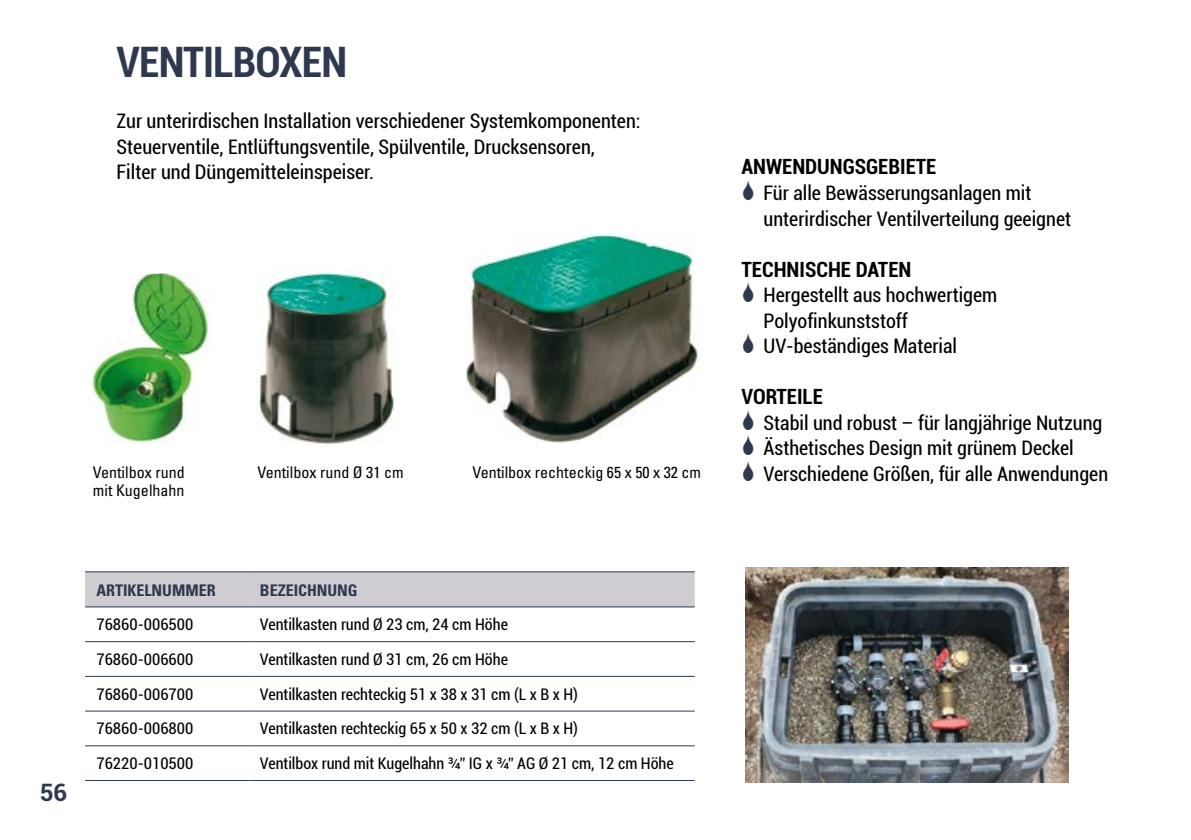
<style>
.page{position:relative;width:1191px;height:840px;background:#fff}
.page>*{position:absolute;margin:0;border:0;box-sizing:border-box;transform-origin:0 0}
.t1{font:700 condensed 42px "Roboto";letter-spacing:-.02em;color:#2e384f}
.t2{font:700 24px "Roboto";color:#2e384f}
.t3{font:700 condensed 21px "Roboto";color:#000}
.t4{font:condensed 20px/25.6px "Roboto";color:#000}
.t5{font:condensed 16px "Roboto";color:#000}
.t6{font:condensed 16px "Univers";color:#000}
.t7{font:700 condensed 16px "Univers";color:#2e384f}
</style>
<div class="page">
<img style="left:91px;top:273px;width:118px;height:171px">
<img style="left:256px;top:271px;width:138px;height:174px">
<img style="left:466px;top:234px;width:234px;height:209px">
<div style="left:85px;top:572px;width:609px;height:34px;background:#cfccd2"></div>
<hr style="left:85px;top:571px;width:163px;height:1px;background:#2e384f">
<hr style="left:248px;top:571px;width:446px;height:1px;background:#2e384f">
<hr style="left:85px;top:606px;width:163px;height:1px;background:#2e384f">
<hr style="left:85px;top:640px;width:163px;height:1px;background:#2e384f">
<hr style="left:85px;top:675px;width:163px;height:1px;background:#2e384f">
<hr style="left:85px;top:710px;width:163px;height:1px;background:#2e384f">
<hr style="left:85px;top:744px;width:163px;height:1px;background:#2e384f">
<hr style="left:248px;top:606px;width:446px;height:1px;background:#2e384f">
<hr style="left:248px;top:640px;width:446px;height:1px;background:#2e384f">
<hr style="left:248px;top:675px;width:446px;height:1px;background:#2e384f">
<hr style="left:248px;top:710px;width:446px;height:1px;background:#2e384f">
<hr style="left:248px;top:744px;width:446px;height:1px;background:#2e384f">
<hr style="left:85px;top:779px;width:163px;height:1px;background:#2e384f">
<hr style="left:248px;top:779px;width:446px;height:1px;background:#2e384f">
<img style="left:746px;top:567px;width:322px;height:215px">
<h1 class="t1" style="left:117px;top:32px;width:232px">VENTILBOXEN</h1>
<p class="t4" style="left:117px;top:107px;width:525px">Zur unterirdischen Installation verschiedener Systemkomponenten:<br>Steuerventile, Entlüftungsventile, Spülventile, Drucksensoren,<br>Filter und Düngemitteleinspeiser.</p>
<p class="t3" style="left:741px;top:152px;width:196px">ANWENDUNGSGEBIETE</p>
<p class="t4" style="left:763px;top:179px;width:309px">Für alle Bewässerungsanlagen mit unterirdischer Ventilverteilung geeignet</p>
<p class="t3" style="left:741px;top:254px;width:171px">TECHNISCHE DATEN</p>
<p class="t4" style="left:763px;top:281px;width:235px">Hergestellt aus hochwertigem<br>Polyofinkunststoff<br>UV-beständiges Material</p>
<p class="t3" style="left:741px;top:382px;width:83px">VORTEILE</p>
<p class="t4" style="left:763px;top:409px;width:340px">Stabil und robust – für langjährige Nutzung<br>Ästhetisches Design mit grünem Deckel</p>
<p class="t6" style="left:93px;top:462px;width:93px">Ventilbox rund</p>
<p class="t4" style="left:763px;top:460px;width:346px">Verschiedene Größen, für alle Anwendungen</p>
<p class="t6" style="left:93px;top:480px;width:93px">mit Kugelhahn</p>
<p class="t6" style="left:257px;top:462px;width:148px">Ventilbox rund Ø 31 cm</p>
<p class="t6" style="left:472px;top:462px;width:230px">Ventilbox rechteckig 65 x 50 x 32 cm</p>
<p class="t2" style="left:40px;top:775px;width:29px">56</p>
<p class="t7" style="left:96px;top:579px;width:121px">ARTIKELNUMMER</p>
<p class="t7" style="left:260px;top:579px;width:99px">BEZEICHNUNG</p>
<p class="t5" style="left:96px;top:613px;width:98px">76860-006500</p>
<p class="t5" style="left:260px;top:613px;width:249px">Ventilkasten rund Ø 23 cm, 24 cm Höhe</p>
<p class="t5" style="left:96px;top:647px;width:98px">76860-006600</p>
<p class="t5" style="left:260px;top:647px;width:249px">Ventilkasten rund Ø 31 cm, 26 cm Höhe</p>
<p class="t5" style="left:96px;top:682px;width:98px">76860-006700</p>
<p class="t5" style="left:260px;top:682px;width:320px">Ventilkasten rechteckig 51 x 38 x 31 cm (L x B x H)</p>
<p class="t5" style="left:96px;top:717px;width:98px">76860-006800</p>
<p class="t5" style="left:260px;top:717px;width:320px">Ventilkasten rechteckig 65 x 50 x 32 cm (L x B x H)</p>
<p class="t5" style="left:96px;top:751px;width:98px">76220-010500</p>
<p class="t5" style="left:260px;top:751px;width:415px">Ventilbox rund mit Kugelhahn ¾” IG x ¾” AG Ø 21 cm, 12 cm Höhe</p>
</div>
